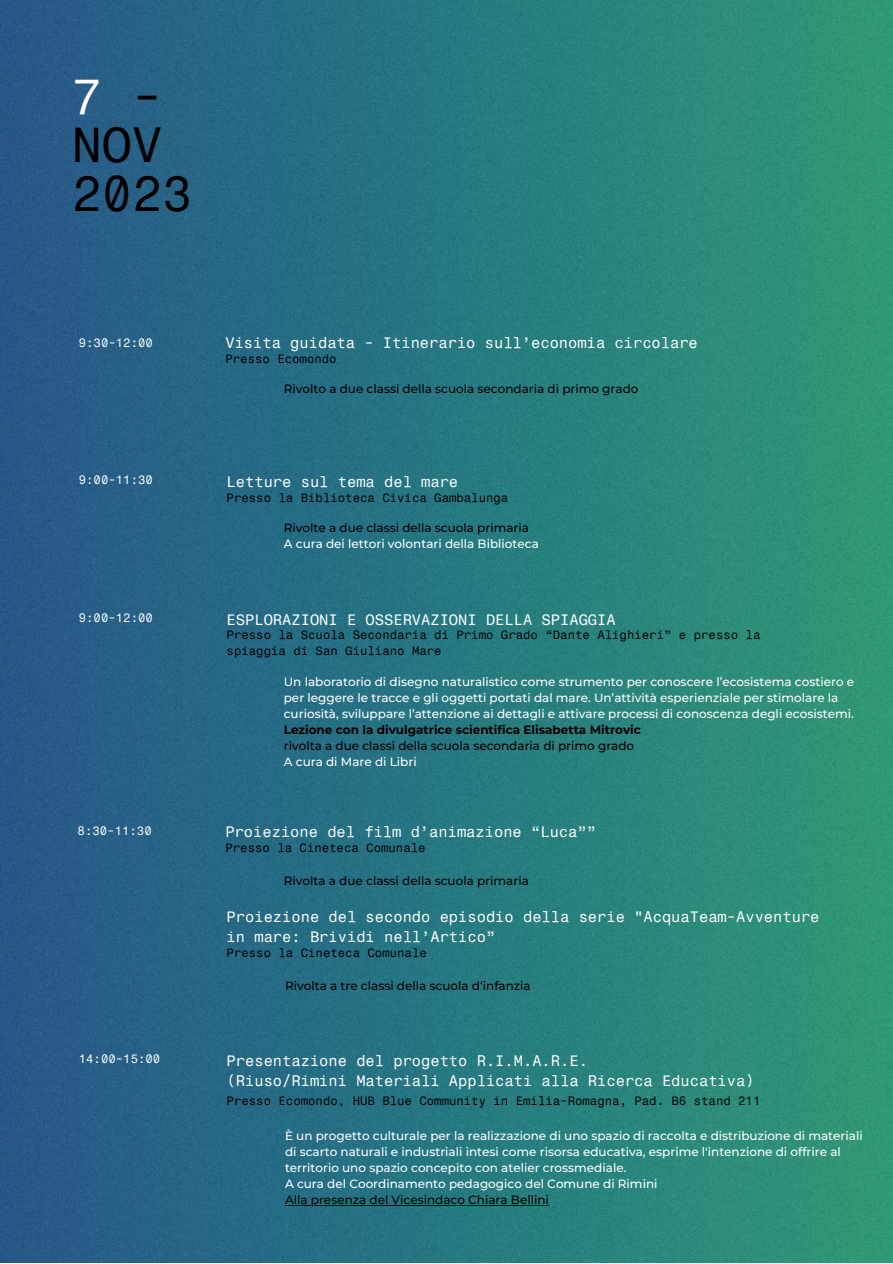
<style>
.page{position:relative;width:893px;height:1264px;background:#fff}
.page>*{position:absolute;margin:0;border:0;box-sizing:border-box;transform-origin:0 0}
.t1{font:48.75px/48.3px "Fragment Mono";color:#000}
.t2{font:15px/20.2px "Fragment Mono";color:#fff}
.t3{font:500 12px/16px "Montserrat";color:#fff}
.t4{font:500 12px "Montserrat";color:#000}
.t5{font:12px/16px "Fragment Mono";color:#000}
.t6{font:700 12px "Montserrat";color:#000}
.t7{font:12px "Fragment Mono";color:#fff}
.s1{color:#fff}
</style>
<div class="page">
<img style="left:0;top:0;width:892px;height:1262px">
<hr style="left:285px;top:1205px;width:264px;height:1px;background:#000">
<p class="t1" style="left:72px;top:73px;width:92px"><span class="s1">7</span> -<br>NOV</p>
<p class="t1" style="left:72px;top:169px;width:122px">2023</p>
<p class="t7" style="left:79px;top:336px;width:76px">9:30-12:00</p>
<p class="t2" style="left:225px;top:332px;width:474px">Visita guidata - Itinerario sull’economia circolare</p>
<p class="t5" style="left:225px;top:350px;width:113px">Presso Ecomondo</p>
<p class="t4" style="left:284px;top:381px;width:356px">Rivolto a due classi della scuola secondaria di primo grado</p>
<p class="t7" style="left:79px;top:473px;width:76px">9:00-11:30</p>
<p class="t2" style="left:227px;top:471px;width:233px">Letture sul tema del mare</p>
<p class="t5" style="left:227px;top:489px;width:283px">Presso la Biblioteca Civica Gambalunga</p>
<p class="t4" style="left:284px;top:520px;width:247px">Rivolte a due classi della scuola primaria</p>
<p class="t3" style="left:284px;top:536px;width:256px">A cura dei lettori volontari della Biblioteca</p>
<p class="t7" style="left:79px;top:611px;width:76px">9:00-12:00</p>
<p class="t2" style="left:227px;top:609px;width:390px">ESPLORAZIONI E OSSERVAZIONI DELLA SPIAGGIA</p>
<p class="t5" style="left:227px;top:627px;width:535px">Presso la Scuola Secondaria di Primo Grado “Dante Alighieri” e presso la spiaggia di San Giuliano Mare</p>
<p class="t3" style="left:284px;top:673px;width:572px">Un laboratorio di disegno naturalistico come strumento per conoscere l’ecosistema costiero e per leggere le tracce e gli oggetti portati dal mare. Un’attività esperienziale per stimolare la curiosità, sviluppare l’attenzione ai dettagli e attivare processi di conoscenza degli ecosistemi.</p>
<p class="t6" style="left:284px;top:722px;width:358px">Lezione con la divulgatrice scientifica Elisabetta Mitrovic</p>
<p class="t4" style="left:284px;top:738px;width:352px">rivolta a due classi della scuola secondaria di primo grado</p>
<p class="t3" style="left:284px;top:753px;width:134px">A cura di Mare di Libri</p>
<p class="t7" style="left:78px;top:823px;width:76px">8:30-11:30</p>
<p class="t2" style="left:225px;top:821px;width:372px">Proiezione del film d’animazione “Luca””</p>
<p class="t5" style="left:225px;top:839px;width:202px">Presso la Cineteca Comunale</p>
<p class="t4" style="left:284px;top:873px;width:246px">Rivolta a due classi della scuola primaria</p>
<p class="t2" style="left:227px;top:906px;width:594px">Proiezione del secondo episodio della serie "AcquaTeam-Avventure in mare: Brividi nell’Artico”</p>
<p class="t5" style="left:227px;top:945px;width:202px">Presso la Cineteca Comunale</p>
<p class="t4" style="left:285px;top:978px;width:247px">Rivolta a tre classi della scuola d‘infanzia</p>
<p class="t7" style="left:79px;top:1051px;width:83px">14:00-15:00</p>
<p class="t2" style="left:227px;top:1050px;width:363px">Presentazione del progetto R.I.M.A.R.E.</p>
<p class="t2" style="left:227px;top:1070px;width:529px">(Riuso/Rimini Materiali Applicati alla Ricerca Educativa)</p>
<p class="t5" style="left:227px;top:1092px;width:535px">Presso Ecomondo, HUB Blue Community in Emilia-Romagna, Pad. B6 stand 211</p>
<p class="t3" style="left:285px;top:1127px;width:579px">È un progetto culturale per la realizzazione di uno spazio di raccolta e distribuzione di materiali di scarto naturali e industriali intesi come risorsa educativa, esprime l'intenzione di offrire al territorio uno spazio concepito con atelier crossmediale.</p>
<p class="t3" style="left:285px;top:1175px;width:374px">A cura del Coordinamento pedagogico del Comune di Rimini</p>
<p class="t4" style="left:285px;top:1192px;width:265px">Alla presenza del Vicesindaco Chiara Bellini</p>
</div>
